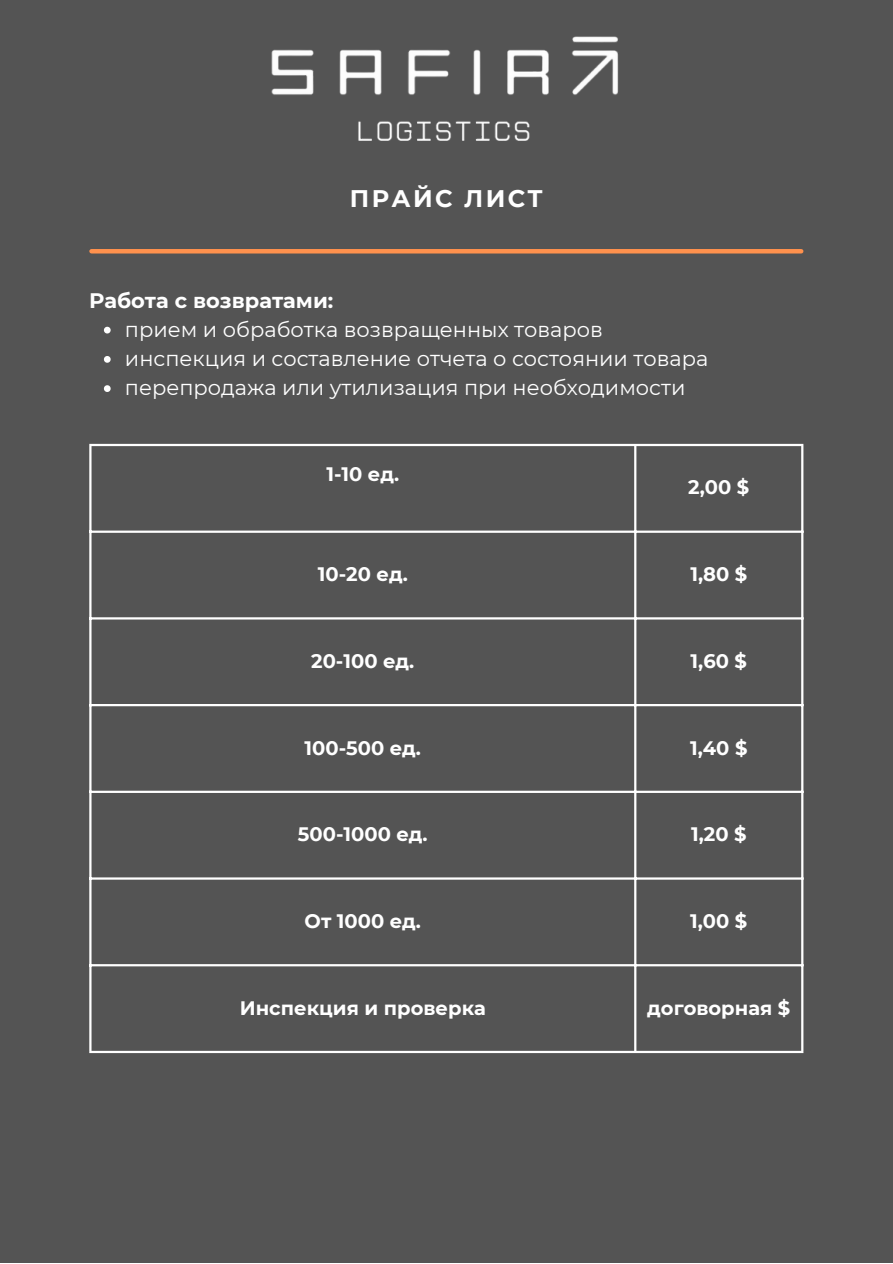
<style>
.page{position:relative;width:893px;height:1264px;background:#fff}
.page>*{position:absolute;margin:0;border:0;box-sizing:border-box;transform-origin:0 0}
.t1{font:700 24px "Montserrat";letter-spacing:.1em;color:#fff}
.t2{font:21px "Montserrat";color:#fff}
.t3{font:700 21px "Montserrat";color:#fff}
.t4{font:700 19.5px "Montserrat";color:#fff}
</style>
<div class="page">
<div style="left:0;top:0;width:892px;height:1262px;background:#545454"></div>
<hr style="left:91px;top:249px;width:710px;height:4px;background:#ff914d">
<img style="left:271px;top:36px;width:348px;height:105px">
<svg style="left:104px;top:327px;width:7px;height:6px"></svg>
<svg style="left:104px;top:356px;width:7px;height:7px"></svg>
<svg style="left:104px;top:385px;width:7px;height:7px"></svg>
<hr style="left:89px;top:446px;width:2px;height:604px;background:#fff">
<hr style="left:634px;top:446px;width:2px;height:604px;background:#fff">
<hr style="left:801px;top:446px;width:2px;height:604px;background:#fff">
<hr style="left:89px;top:444px;width:714px;height:2px;background:#fff">
<hr style="left:89px;top:530px;width:714px;height:3px;background:#fff">
<hr style="left:89px;top:617px;width:714px;height:2px;background:#fff">
<hr style="left:89px;top:704px;width:714px;height:2px;background:#fff">
<hr style="left:89px;top:790px;width:714px;height:3px;background:#fff">
<hr style="left:89px;top:877px;width:714px;height:2px;background:#fff">
<hr style="left:89px;top:964px;width:714px;height:2px;background:#fff">
<hr style="left:89px;top:1050px;width:714px;height:3px;background:#fff">
<p class="t1" style="left:350px;top:184px;width:194px">ПРАЙС ЛИСТ</p>
<p class="t3" style="left:89px;top:287px;width:246px">Работа с возвратами:</p>
<p class="t2" style="left:125px;top:316px;width:479px">прием и обработка возвращенных товаров</p>
<p class="t2" style="left:125px;top:346px;width:585px">инспекция и составление отчета о состоянии товара</p>
<p class="t2" style="left:125px;top:375px;width:562px">перепродажа или утилизация при необходимости</p>
<p class="t4" style="left:326px;top:462px;width:74px">1-10 ед.</p>
<p class="t4" style="left:688px;top:475px;width:62px">2,00 $</p>
<p class="t4" style="left:318px;top:562px;width:91px">10-20 ед.</p>
<p class="t4" style="left:690px;top:562px;width:58px">1,80 $</p>
<p class="t4" style="left:311px;top:649px;width:105px">20-100 ед.</p>
<p class="t4" style="left:690px;top:649px;width:58px">1,60 $</p>
<p class="t4" style="left:304px;top:735px;width:118px">100-500 ед.</p>
<p class="t4" style="left:690px;top:735px;width:59px">1,40 $</p>
<p class="t4" style="left:298px;top:822px;width:131px">500-1000 ед.</p>
<p class="t4" style="left:691px;top:822px;width:57px">1,20 $</p>
<p class="t4" style="left:304px;top:909px;width:118px">От 1000 ед.</p>
<p class="t4" style="left:690px;top:909px;width:59px">1,00 $</p>
<p class="t4" style="left:240px;top:995px;width:248px">Инспекция и проверка</p>
<p class="t4" style="left:647px;top:995px;width:144px">договорная $</p>
</div>
